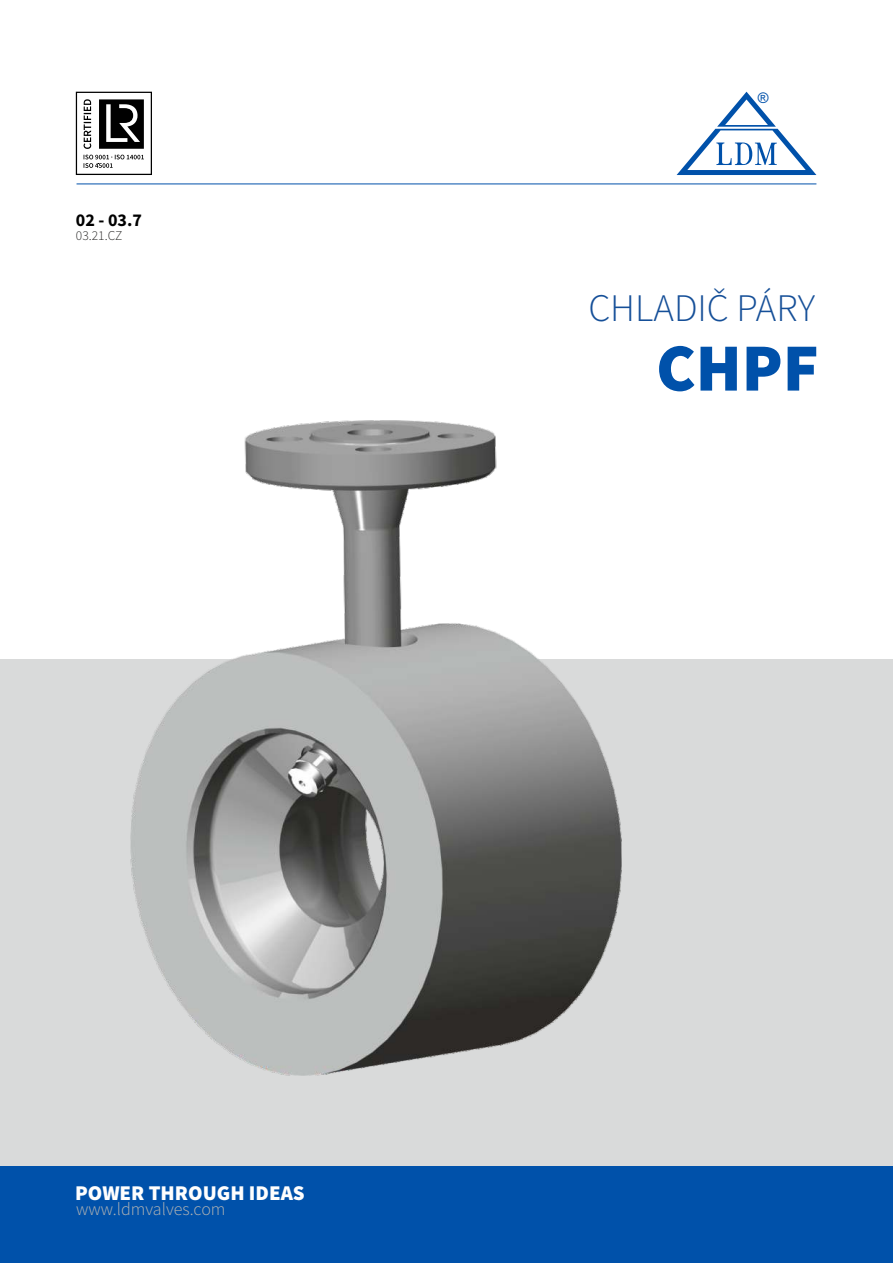
<style>
.page{position:relative;width:893px;height:1263px;background:#fff}
.page>*{position:absolute;margin:0;border:0;box-sizing:border-box;transform-origin:0 0}
.t1{font:900 67.5px "Source Sans Pro";color:#0051aa}
.t2{font:300 39px "Source Sans Pro";color:#154f98}
.t3{font:900 21px "Source Sans Pro";color:#fefefe}
.t4{font:300 18px "Source Sans Pro";color:#b2b3b3}
.t5{font:700 18px "Source Sans Pro";color:#000}
.t6{font:14.7px "Arial";color:#0051aa}
.t7{font:300 13.5px "Source Sans Pro";color:#2b2a29}
</style>
<div class="page">
<div style="left:0;top:659px;width:893px;height:508px;background:#d9dada"></div>
<svg style="left:677px;top:92px;width:139px;height:83px"></svg>
<hr style="left:77px;top:184px;width:739px;height:1px;background:#0051aa">
<div style="left:0;top:1167px;width:893px;height:96px;background:#0051aa"></div>
<svg style="left:76px;top:92px;width:76px;height:83px"></svg>
<img style="left:130px;top:420px;width:491px;height:656px">
<p class="t5" style="left:76px;top:212px;width:68px">02 - 03.7</p>
<p class="t7" style="left:76px;top:230px;width:48px">03.21.CZ</p>
<p class="t6" style="left:758px;top:92px;width:12px">®</p>
<h2 class="t2" style="left:588px;top:292px;width:228px">CHLADIČ PÁRY</h2>
<h1 class="t1" style="left:656px;top:340px;width:164px">CHPF</h1>
<p class="t3" style="left:75px;top:1185px;width:231px">POWER THROUGH IDEAS</p>
<p class="t4" style="left:76px;top:1201px;width:151px">www.ldmvalves.com</p>
</div>
